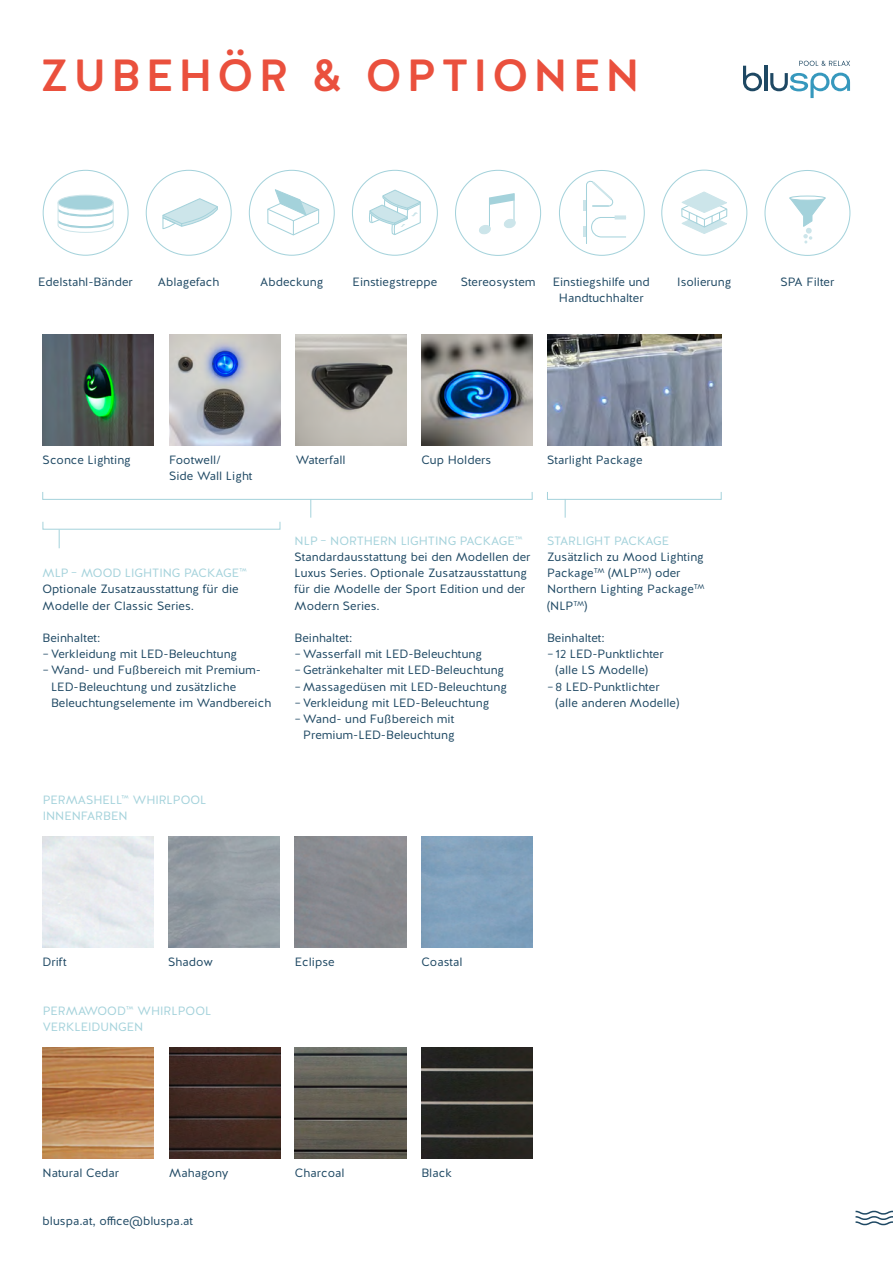
<style>
.page{position:relative;width:893px;height:1263px;background:#fff}
.page>*{position:absolute;margin:0;border:0;box-sizing:border-box;transform-origin:0 0}
.t1{font:500 45px "Halis R";letter-spacing:.1em;color:#ea503d}
.t2{font:12px/16.2px "Halis R";color:#1e4863}
.t3{font:12px/16.2px "Halis R";color:#a4d2db}
</style>
<div class="page">
<svg style="left:583px;top:180px;width:43px;height:64px"></svg>
<svg style="left:615px;top:215px;width:11px;height:4px"></svg>
<img style="left:43px;top:1047px;width:111px;height:111px">
<img style="left:295px;top:1047px;width:111px;height:111px">
<img style="left:421px;top:1047px;width:112px;height:111px">
<img style="left:169px;top:1047px;width:112px;height:111px">
<img style="left:169px;top:334px;width:111px;height:111px">
<img style="left:421px;top:334px;width:112px;height:111px">
<img style="left:43px;top:334px;width:111px;height:111px">
<img style="left:296px;top:334px;width:111px;height:111px">
<div style="left:42px;top:492px;width:491px;height:8px;border:1px solid #a4d2db"></div>
<div style="left:43px;top:521px;width:237px;height:9px;border:1px solid #a4d2db"></div>
<svg style="left:59px;top:530px;width:1px;height:18px"></svg>
<svg style="left:310px;top:499px;width:1px;height:19px"></svg>
<svg style="left:267px;top:189px;width:53px;height:47px"></svg>
<svg style="left:479px;top:193px;width:37px;height:42px"></svg>
<div style="left:58px;top:195px;width:55px;height:15px;background:#a4d2db;border-radius:50%"></div>
<div style="left:58px;top:195px;width:56px;height:15px;border:1px solid #cce5ea;border-radius:50%"></div>
<svg style="left:57px;top:202px;width:57px;height:31px"></svg>
<svg style="left:681px;top:191px;width:47px;height:43px"></svg>
<svg style="left:789px;top:197px;width:37px;height:46px"></svg>
<svg style="left:790px;top:196px;width:35px;height:4px"></svg>
<div style="left:789px;top:196px;width:37px;height:5px;border:1px solid #a4d2db;border-radius:50%"></div>
<svg style="left:369px;top:189px;width:52px;height:46px"></svg>
<svg style="left:162px;top:198px;width:56px;height:31px"></svg>
<svg style="left:855px;top:1210px;width:38px;height:16px"></svg>
<svg style="left:743px;top:66px;width:19px;height:25px"></svg>
<hr style="left:764px;top:66px;width:3px;height:25px;background:#1e4863">
<svg style="left:770px;top:73px;width:80px;height:25px"></svg>
<svg style="left:799px;top:61px;width:51px;height:5px"></svg>
<div style="left:547px;top:492px;width:175px;height:8px;border:1px solid #a4d2db"></div>
<svg style="left:565px;top:499px;width:1px;height:19px"></svg>
<img style="left:547px;top:334px;width:175px;height:111px">
<h1 class="t1" style="left:39px;top:47px;width:602px">ZUBEHÖR &amp; OPTIONEN</h1>
<p class="t2" style="left:38px;top:274px;width:96px">Edelstahl-Bänder</p>
<p class="t2" style="left:158px;top:274px;width:63px">Ablagefach</p>
<p class="t2" style="left:260px;top:274px;width:64px">Abdeckung</p>
<p class="t2" style="left:353px;top:274px;width:86px">Einstiegstreppe</p>
<p class="t2" style="left:461px;top:274px;width:76px">Stereosystem</p>
<p class="t2" style="left:677px;top:274px;width:56px">Isolierung</p>
<p class="t2" style="left:780px;top:274px;width:55px">SPA Filter</p>
<p class="t2" style="left:553px;top:274px;width:99px;text-align:center">Einstiegshilfe und<br>Handtuchhalter</p>
<p class="t2" style="left:43px;top:452px;width:90px">Sconce Lighting</p>
<p class="t2" style="left:169px;top:452px;width:85px">Footwell/<br>Side Wall Light</p>
<p class="t2" style="left:296px;top:452px;width:52px">Waterfall</p>
<p class="t2" style="left:421px;top:452px;width:72px">Cup Holders</p>
<p class="t2" style="left:547px;top:452px;width:97px">Starlight Package</p>
<p class="t3" style="left:43px;top:565px;width:206px">MLP – MOOD LIGHTING PACKAGE™</p>
<p class="t2" style="left:43px;top:581px;width:198px">Optionale Zusatzausstattung für die<br>Modelle der Classic Series.</p>
<p class="t2" style="left:43px;top:630px;width:59px">Beinhaltet:</p>
<p class="t2" style="left:43px;top:646px;width:196px">– Verkleidung mit LED-Beleuchtung</p>
<p class="t2" style="left:51px;top:662px;width:222px;text-indent:-9px">– Wand- und Fußbereich mit Premium-<br>LED-Beleuchtung und zusätzliche<br>Beleuchtungselemente im Wandbereich</p>
<p class="t3" style="left:43px;top:792px;width:165px">PERMASHELL™ WHIRLPOOL<br>INNENFARBEN</p>
<p class="t3" style="left:295px;top:533px;width:230px">NLP – NORTHERN LIGHTING PACKAGE™</p>
<p class="t2" style="left:295px;top:549px;width:237px">Standardausstattung bei den Modellen der Luxus Series. Optionale Zusatzausstattung für die Modelle der Sport Edition und der Modern Series.</p>
<p class="t2" style="left:295px;top:630px;width:59px">Beinhaltet:</p>
<p class="t2" style="left:295px;top:646px;width:189px">– Wasserfall mit LED-Beleuchtung</p>
<p class="t2" style="left:295px;top:662px;width:211px">– Getränkehalter mit LED-Beleuchtung</p>
<p class="t2" style="left:295px;top:679px;width:214px">– Massagedüsen mit LED-Beleuchtung</p>
<p class="t2" style="left:295px;top:695px;width:196px">– Verkleidung mit LED-Beleuchtung</p>
<p class="t2" style="left:295px;top:711px;width:162px;text-align:right">– Wand- und Fußbereich mit<br>Premium-LED-Beleuchtung</p>
<p class="t3" style="left:547px;top:533px;width:124px">STARLIGHT PACKAGE</p>
<p class="t2" style="left:547px;top:549px;width:159px">Zusätzlich zu Mood Lighting<br>Package<sup>TM</sup> (MLP<sup>TM</sup>) oder<br>Northern Lighting Package<sup>TM </sup>(NLP<sup>TM</sup>)</p>
<p class="t2" style="left:547px;top:630px;width:59px">Beinhaltet:</p>
<p class="t2" style="left:556px;top:646px;width:110px;text-indent:-9px">– 12 LED-Punktlichter (alle LS Modelle)</p>
<p class="t2" style="left:556px;top:679px;width:125px;text-indent:-9px">– 8 LED-Punktlichter (alle anderen Modelle)</p>
<p class="t2" style="left:43px;top:954px;width:26px">Drift</p>
<p class="t2" style="left:168px;top:954px;width:46px">Shadow</p>
<p class="t2" style="left:295px;top:954px;width:41px">Eclipse</p>
<p class="t2" style="left:421px;top:954px;width:43px">Coastal</p>
<p class="t3" style="left:43px;top:1003px;width:170px">PERMAWOOD™ WHIRLPOOL<br>VERKLEIDUNGEN</p>
<p class="t2" style="left:43px;top:1165px;width:78px">Natural Cedar</p>
<p class="t2" style="left:169px;top:1165px;width:61px">Mahagony</p>
<p class="t2" style="left:295px;top:1165px;width:51px">Charcoal</p>
<p class="t2" style="left:421px;top:1165px;width:32px">Black</p>
<p class="t2" style="left:43px;top:1213px;width:152px">bluspa.at, office@bluspa.at</p>
</div>
